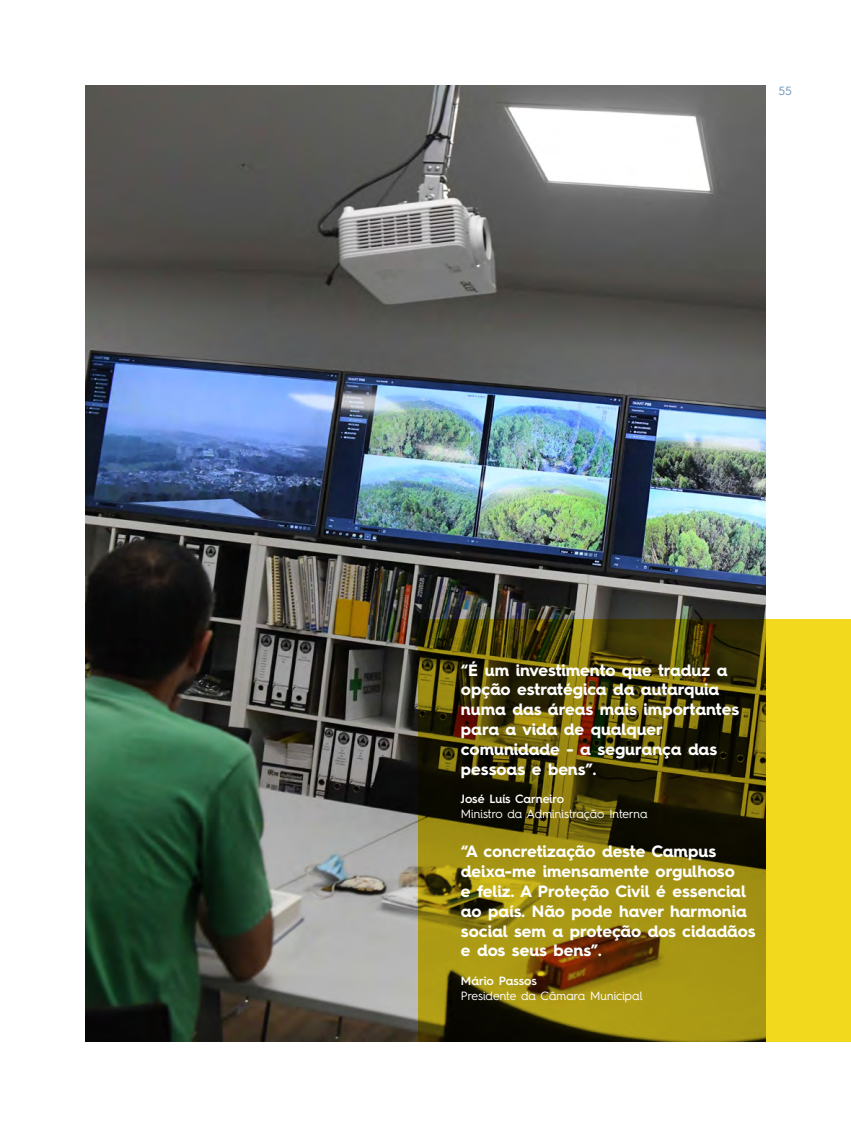
<style>
.page{position:relative;width:851px;height:1127px;background:#fff}
.page>*{position:absolute;margin:0;border:0;box-sizing:border-box;transform-origin:0 0}
.t1{font:700 16.5px/19.8px "Hurme Geometric Sans 4";color:#fff}
.t2{font:12px "Hurme Geometric Sans 4";color:#fff}
.t3{font:600 12px "Hurme Geometric Sans 4";color:#fff}
.t4{font:12px "Hurme Geometric Sans 4";color:#7198bd}
</style>
<div class="page">
<img style="left:85px;top:85px;width:680px;height:957px">
<svg style="left:418px;top:620px;width:432px;height:422px;background:#80710e"></svg>
<p class="t4" style="left:778px;top:82px;width:15px">55</p>
<p class="t1" style="left:461px;top:660px;width:280px">“É um investimento que traduz a opção estratégica da autarquia numa das áreas mais importantes para a vida de qualquer comunidade - a segurança das pessoas e bens”.</p>
<p class="t3" style="left:461px;top:791px;width:105px">José Luís Carneiro</p>
<p class="t2" style="left:461px;top:805px;width:188px">Ministro da Administração Interna</p>
<p class="t1" style="left:461px;top:841px;width:296px">“A concretização deste Campus deixa-me imensamente orgulhoso<br>e feliz. A Proteção Civil é essencial ao país. Não pode haver harmonia social sem a proteção dos cidadãos e dos seus bens”.</p>
<p class="t3" style="left:461px;top:972px;width:77px">Mário Passos</p>
<p class="t2" style="left:461px;top:987px;width:183px">Presidente da Câmara Municipal</p>
</div>
